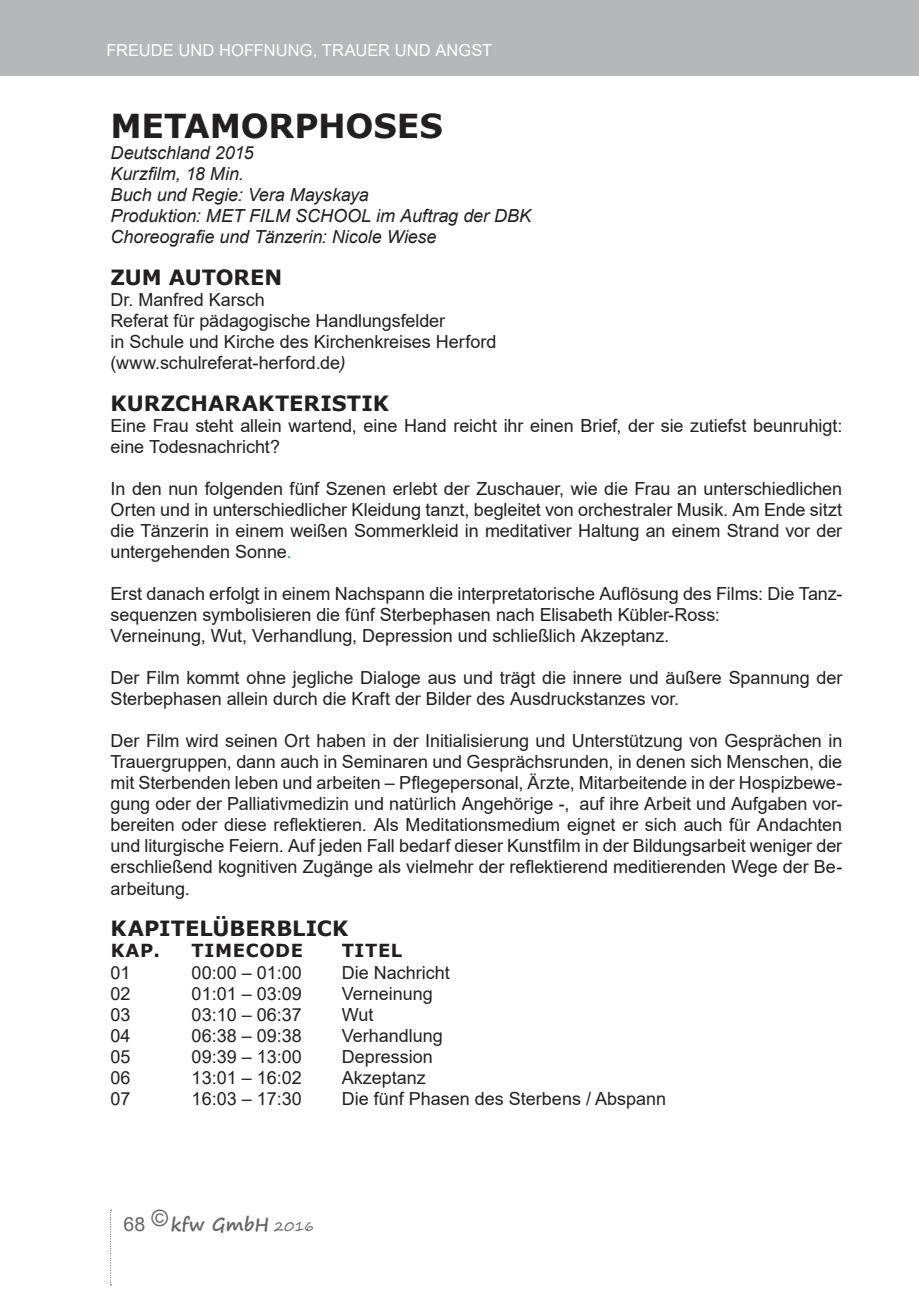
<style>
.page{position:relative;width:919px;height:1289px;background:#fff}
.page>*{position:absolute;margin:0;border:0;box-sizing:border-box;transform-origin:0 0}
.t1{font:700 33px "Verdana";letter-spacing:-.005em;color:#231f20}
.t2{font:700 21px "Verdana";color:#231f20}
.t3{font:18px/21px "Arial";letter-spacing:-.005em;color:#231f20}
.t4{font:italic 18px/21px "Arial";letter-spacing:-.005em;color:#231f20}
.t5{font:700 18px "Verdana";letter-spacing:.035em;color:#231f20}
.t6{font:700 18px "Segoe Print";letter-spacing:.005em;color:#656568}
.t7{font:16.5px "Arial";letter-spacing:.005em;color:#fff}
.s1{font-style:italic}
.s2{color:#00b147}
.s3{font-family:"Arial";font-weight:400;font-size:19.5px}
.s4{font-weight:400;font-size:13.5px}
</style>
<div class="page">
<div style="left:0;top:0;width:918px;height:75px;background:#b6b7bb"></div>
<svg style="left:110px;top:1209px;width:2px;height:76px"></svg>
<p class="t7" style="left:106px;top:39px;width:386px">Freude und Hoffnung, Trauer und Angst</p>
<h1 class="t1" style="left:111px;top:102px;width:334px">M ETAMORPHOSES</h1>
<p class="t4" style="left:111px;top:142px;width:422px">Deutschland 2015<br>Kurzfilm, 18 Min.<br>Buch und Regie: Vera Mayskaya<br>Produktion: MET FILM SCHOOL im Auftrag der DBK<br>Choreografie und Tänzerin: Nicole Wiese</p>
<p class="t2" style="left:111px;top:262px;width:173px">ZUM AUTOREN</p>
<p class="t3" style="left:111px;top:289px;width:387px">Dr. Manfred Karsch<br>Referat für pädagogische Handlungsfelder<br>in Schule und Kirche des Kirchenkreises Herford (www.schulreferat-herford.de<span class="s1">)</span></p>
<p class="t2" style="left:111px;top:388px;width:278px">KURZCHARAKTERISTIK</p>
<p class="t3" style="left:111px;top:415px;width:733px">Eine Frau steht allein wartend, eine Hand reicht ihr einen Brief, der sie zutiefst beunruhigt: eine Todesnachricht?</p>
<p class="t3" style="left:111px;top:478px;width:733px;text-align:justify">In den nun folgenden fünf Szenen erlebt der Zuschauer, wie die Frau an unterschiedlichen Orten und in unterschiedlicher Kleidung tanzt, begleitet von orchestraler Musik. Am Ende sitzt die Tänzerin in einem weißen Sommerkleid in meditativer Haltung an einem Strand vor der untergehenden Sonne<span class="s2">.</span></p>
<p class="t3" style="left:111px;top:583px;width:733px">Erst danach erfolgt in einem Nachspann die interpretatorische Auflösung des Films: Die Tanz&shy;sequenzen symbolisieren die fünf Sterbephasen nach Elisabeth Kübler-Ross:<br>Verneinung, Wut, Verhandlung, Depression und schließlich Akzeptanz.</p>
<p class="t3" style="left:111px;top:667px;width:733px">Der Film kommt ohne jegliche Dialoge aus und trägt die innere und äußere Spannung der<br>Sterbephasen allein durch die Kraft der Bilder des Ausdruckstanzes vor.</p>
<p class="t3" style="left:111px;top:730px;width:733px;text-align:justify">Der Film wird seinen Ort haben in der Initialisierung und Unterstützung von Gesprächen in Trauergruppen, dann auch in Seminaren und Gesprächsrunden, in denen sich Menschen, die mit Sterbenden leben und arbeiten – Pflegepersonal, Ärzte, Mitarbeitende in der Hospizbewe&shy;gung oder der Palliativmedizin und natürlich Angehörige -, auf ihre Arbeit und Aufgaben vor&shy;bereiten oder diese reflektieren. Als Meditationsmedium eignet er sich auch für Andachten und liturgische Feiern. Auf jeden Fall bedarf dieser Kunstfilm in der Bildungsarbeit weniger der erschließend kognitiven Zugänge als vielmehr der reflektierend meditierenden Wege der Be&shy;arbeitung.</p>
<p class="t2" style="left:111px;top:913px;width:237px">KAPITELÜBERBLICK</p>
<p class="t5" style="left:111px;top:938px;width:72px">KAP. T</p>
<p class="t5" style="left:204px;top:938px;width:129px">IMECODE T</p>
<p class="t5" style="left:354px;top:938px;width:49px">ITEL</p>
<p class="t3" style="left:111px;top:961px;width:22px">01</p>
<p class="t3" style="left:192px;top:961px;width:112px">00:00 – 01:00</p>
<p class="t3" style="left:342px;top:961px;width:110px">Die Nachricht</p>
<p class="t3" style="left:111px;top:982px;width:22px">02</p>
<p class="t3" style="left:192px;top:982px;width:112px">01:01 – 03:09</p>
<p class="t3" style="left:342px;top:982px;width:93px">Verneinung</p>
<p class="t3" style="left:111px;top:1003px;width:22px">03</p>
<p class="t3" style="left:192px;top:1003px;width:112px">03:10 – 06:37</p>
<p class="t3" style="left:342px;top:1003px;width:33px">Wut</p>
<p class="t3" style="left:111px;top:1024px;width:22px">04</p>
<p class="t3" style="left:192px;top:1024px;width:112px">06:38 – 09:38</p>
<p class="t3" style="left:342px;top:1024px;width:103px">Verhandlung</p>
<p class="t3" style="left:111px;top:1045px;width:22px">05</p>
<p class="t3" style="left:192px;top:1045px;width:112px">09:39 – 13:00</p>
<p class="t3" style="left:342px;top:1045px;width:93px">Depression</p>
<p class="t3" style="left:111px;top:1066px;width:22px">06</p>
<p class="t3" style="left:192px;top:1066px;width:112px">13:01 – 16:02</p>
<p class="t3" style="left:342px;top:1066px;width:86px">Akzeptanz</p>
<p class="t3" style="left:111px;top:1087px;width:22px">07</p>
<p class="t3" style="left:192px;top:1087px;width:112px">16:03 – 17:30</p>
<p class="t3" style="left:342px;top:1087px;width:326px">Die fünf Phasen des Sterbens / Abspann</p>
<p class="t6" style="left:123px;top:1207px;width:192px"><span class="s3">68</span> <sup>©</sup>kfw GmbH <span class="s4">2016</span></p>
</div>
